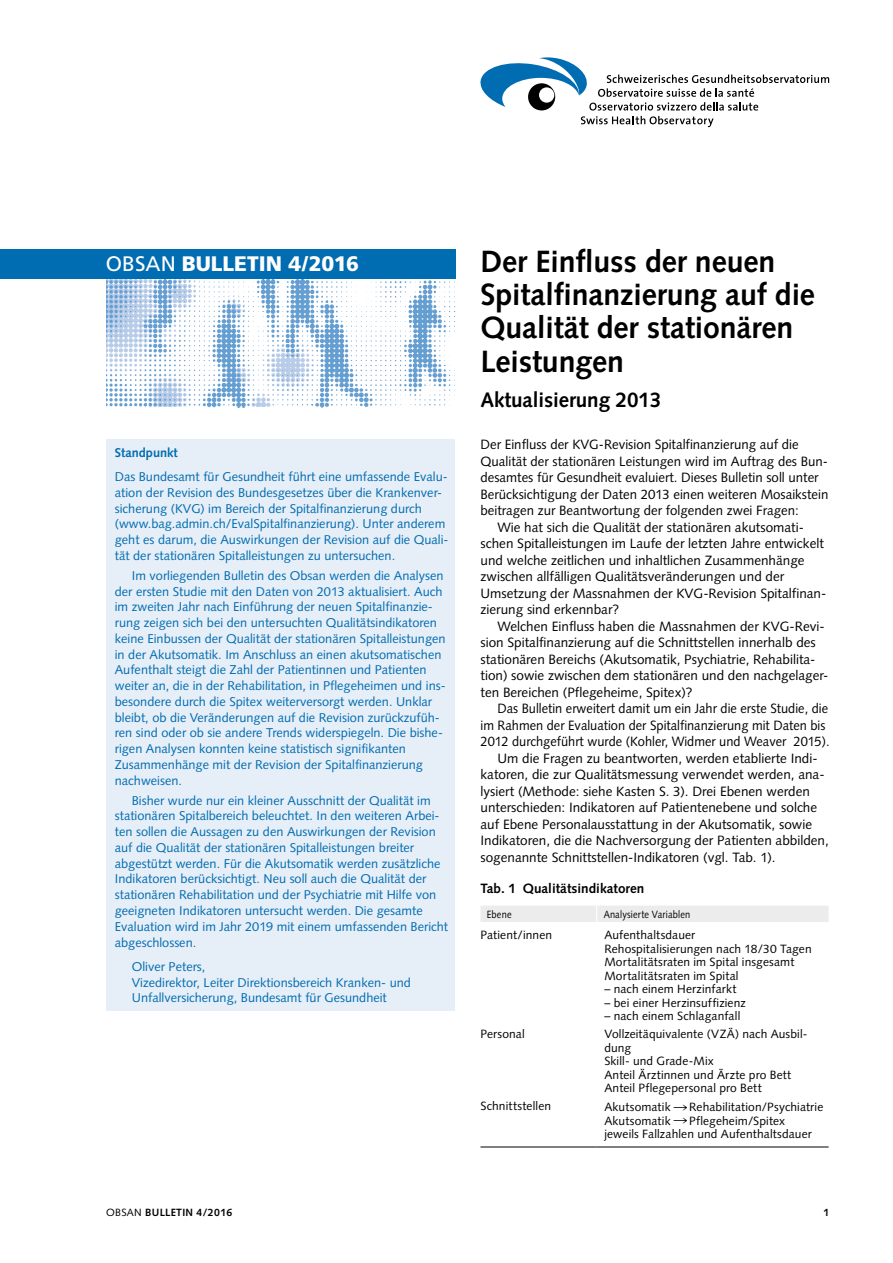
<style>
.page{position:relative;width:893px;height:1263px;background:#fff}
.page>*{position:absolute;margin:0;border:0;box-sizing:border-box;transform-origin:0 0}
.Titel__Kapitel{font:700 30.75px/33.3px "Syntax LT Std";letter-spacing:-.005em;color:#000}
.t1{font:900 21px "Frutiger LT Std";color:#fff}
.Titel__Kapitel-2{font:700 21px "Syntax LT Std";letter-spacing:-.005em;color:#000}
.Grundtext_DE{font:13.5px/16.5px "Syntax LT Std";color:#000}
.Grundtext_nach_Titel{font:13.5px/16.5px "Syntax LT Std";color:#000}
.Grundtext_DE-2{font:13.5px/16.5px "Syntax LT Std";color:#000;scale:.95 1}
.TAB__Titel{font:700 13.5px "Syntax LT Std";color:#000}
.Blau_Grundtext_Einzu{font:12.75px/15.8px "Syntax LT Std";color:#006cb1}
.Blau_Grundtext_nach{font:12.75px/15.8px "Syntax LT Std";color:#006cb1}
.Blau_Titel_Kasten_DT{font:700 12.75px "Syntax LT Std";color:#006cb1}
.TAB_Grundschrift{font:12px/13.5px "Syntax LT Std";letter-spacing:.01em;color:#000}
.TAB_Kopf{font:10.5px "Syntax LT Std";letter-spacing:.015em;color:#000;scale:.88 1}
.t2{font:700 10.5px "Syntax LT Std";letter-spacing:.025em;color:#000}
.s1{font-weight:400}
</style>
<div class="page">
<img style="left:106px;top:279px;width:349px;height:128px">
<div style="left:0;top:249px;width:455px;height:30px;background:#006cb1"></div>
<svg style="left:480px;top:57px;width:349px;height:70px"></svg>
<div style="left:106px;top:439px;width:349px;height:572px;background:#e6eef7"></div>
<hr style="left:480px;top:1146px;width:117px;height:1px;background:#000">
<hr style="left:597px;top:1146px;width:232px;height:1px;background:#000">
<div style="left:481px;top:906px;width:348px;height:16px;background:#ececec"></div>
<p class="t1" style="left:106px;top:251px;width:255px"><span class="s1">OBSAN</span> BULLETIN 4/2016</p>
<p class="Blau_Titel_Kasten_DT" style="left:115px;top:445px;width:65px">Standpunkt</p>
<p class="Blau_Grundtext_nach" style="left:115px;top:469px;width:335px">Das Bundesamt für Gesundheit führt eine umfassende Evalu&shy;ation der Revision des Bundesgesetzes über die Krankenver&shy;sicherung (KVG) im Bereich der Spitalfinanzierung durch (www.bag.admin.ch/EvalSpitalfinanzierung). Unter anderem geht es darum, die Auswirkungen der Revision auf die Quali&shy;tät der stationären Spitalleistungen zu untersuchen.</p>
<p class="Blau_Grundtext_Einzu" style="left:115px;top:568px;width:332px;text-indent:17px">Im vorliegenden Bulletin des Obsan werden die Analysen der ersten Studie mit den Daten von 2013 aktualisiert. Auch im zweiten Jahr nach Einführung der neuen Spitalfinanzie&shy;rung zeigen sich bei den untersuchten Qualitätsindikatoren keine Einbussen der Qualität der stationären Spitalleistungen in der Akutsomatik. Im Anschluss an einen akutsomatischen Aufenthalt steigt die Zahl der Patientinnen und Patienten weiter an, die in der Rehabilitation, in Pflegeheimen und ins&shy;besondere durch die Spitex weiterversorgt werden. Unklar bleibt, ob die Veränderungen auf die Revision zurückzufüh&shy;ren sind oder ob sie andere Trends widerspiegeln. Die bishe&shy;rigen Analysen konnten keine statistisch signifikanten Zusammenhänge mit der Revision der Spitalfinanzierung nachweisen.</p>
<p class="Blau_Grundtext_Einzu" style="left:115px;top:792px;width:335px;text-indent:17px">Bisher wurde nur ein kleiner Ausschnitt der Qualität im stationären Spitalbereich beleuchtet. In den weiteren Arbei&shy;ten sollen die Aussagen zu den Auswirkungen der Revision auf die Qualität der stationären Spitalleistungen breiter abgestützt werden. Für die Akutsomatik werden zusätzliche Indikatoren berücksichtigt. Neu soll auch die Qualität der stationären Rehabilitation und der Psychiatrie mit Hilfe von geeigneten Indikatoren untersucht werden. Die gesamte Evaluation wird im Jahr 2019 mit einem umfassenden Bericht abgeschlossen.</p>
<p class="Blau_Grundtext_Einzu" style="left:132px;top:958px;width:281px">Oliver Peters,<br>Vizedirektor, Leiter Direktionsbereich Kranken- und<br>Unfallversicherung, Bundesamt für Gesundheit</p>
<p class="Titel__Kapitel" style="left:480px;top:245px;width:336px">Der Einfluss der neuen<br>Spitalfinanzierung auf die<br>Qualität der stationären<br>Leistungen</p>
<p class="Titel__Kapitel-2" style="left:480px;top:388px;width:182px">Aktualisierung 2013</p>
<p class="Grundtext_nach_Titel" style="left:480px;top:436px;width:349px">Der Einfluss der KVG-Revision Spitalfinanzierung auf die Qualität der stationären Leistungen wird im Auftrag des Bun&shy;desamtes für Gesundheit evaluiert. Dieses Bulletin soll unter Berücksichtigung der Daten 2013 einen weiteren Mosaikstein beitragen zur Beantwortung der folgenden zwei Fragen:</p>
<p class="Grundtext_DE" style="left:480px;top:519px;width:347px;text-indent:17px">Wie hat sich die Qualität der stationären akutsomati&shy;schen Spitalleistungen im Laufe der letzten Jahre entwickelt und welche zeitlichen und inhaltlichen Zusammenhänge zwischen allfälligen Qualitätsveränderungen und der Umsetzung der Massnahmen der KVG-Revision Spitalfinan&shy;zierung sind erkennbar?</p>
<p class="Grundtext_DE" style="left:480px;top:618px;width:349px;text-indent:17px">Welchen Einfluss haben die Massnahmen der KVG-Revi&shy;sion Spitalfinanzierung auf die Schnittstellen innerhalb des stationären Bereichs (Akutsomatik, Psychiatrie, Rehabilita&shy;tion) sowie zwischen dem stationären und den nachgelager&shy;ten Bereichen (Pflegeheime, Spitex)?</p>
<p class="Grundtext_DE-2" style="left:480px;top:700px;width:369px;text-indent:17px">Das Bulletin erweitert damit um ein Jahr die erste Studie, die im Rahmen der Evaluation der Spitalfinanzierung mit Daten bis<br>2012 durchgeführt wurde (Kohler, Widmer und Weaver 2015).</p>
<p class="Grundtext_DE" style="left:480px;top:750px;width:350px;text-indent:17px">Um die Fragen zu beantworten, werden etablierte Indi&shy;katoren, die zur Qualitätsmessung verwendet werden, ana&shy;lysiert (Methode: siehe Kasten S. 3). Drei Ebenen werden unterschieden: Indikatoren auf Patientenebene und solche auf Ebene Personalausstattung in der Akutsomatik, sowie Indikatoren, die die Nachversorgung der Patienten abbilden, sogenannte Schnittstellen-Indikatoren (vgl. Tab. 1).</p>
<p class="TAB__Titel" style="left:480px;top:881px;width:165px">Tab. 1 Qualitätsindikatoren</p>
<p class="TAB_Kopf" style="left:487px;top:908px;width:30px">Ebene</p>
<p class="TAB_Kopf" style="left:604px;top:908px;width:100px">Analysierte Variablen</p>
<p class="TAB_Grundschrift" style="left:480px;top:929px;width:73px">Patient/innen</p>
<p class="TAB_Grundschrift" style="left:604px;top:929px;width:92px">Aufenthaltsdauer</p>
<p class="TAB_Grundschrift" style="left:604px;top:942px;width:209px">Rehospitalisierungen nach 18/30 Tagen</p>
<p class="TAB_Grundschrift" style="left:604px;top:956px;width:191px">Mortalitätsraten im Spital insgesamt</p>
<p class="TAB_Grundschrift" style="left:604px;top:969px;width:136px">Mortalitätsraten im Spital</p>
<p class="TAB_Grundschrift" style="left:604px;top:983px;width:134px">– nach einem Herzinfarkt</p>
<p class="TAB_Grundschrift" style="left:604px;top:996px;width:143px">– bei einer Herzinsuffizienz</p>
<p class="TAB_Grundschrift" style="left:604px;top:1010px;width:137px">– nach einem Schlaganfall</p>
<p class="TAB_Grundschrift" style="left:480px;top:1027px;width:46px">Personal</p>
<p class="TAB_Grundschrift" style="left:604px;top:1027px;width:205px">Vollzeitäquivalente (VZÄ) nach Ausbil&shy;dung</p>
<p class="TAB_Grundschrift" style="left:604px;top:1054px;width:111px">Skill- und Grade-Mix</p>
<p class="TAB_Grundschrift" style="left:604px;top:1068px;width:188px">Anteil Ärztinnen und Ärzte pro Bett</p>
<p class="TAB_Grundschrift" style="left:604px;top:1081px;width:159px">Anteil Pflegepersonal pro Bett</p>
<p class="TAB_Grundschrift" style="left:480px;top:1099px;width:72px">Schnittstellen</p>
<p class="TAB_Grundschrift" style="left:604px;top:1100px;width:68px">Akutsomatik</p>
<p class="TAB_Grundschrift" style="left:689px;top:1100px;width:136px">Rehabilitation/Psychiatrie</p>
<p class="TAB_Grundschrift" style="left:604px;top:1114px;width:68px">Akutsomatik</p>
<p class="TAB_Grundschrift" style="left:689px;top:1114px;width:98px">Pflegeheim/Spitex</p>
<p class="TAB_Grundschrift" style="left:604px;top:1127px;width:209px">jeweils Fallzahlen und Aufenthaltsdauer</p>
<p class="t2" style="left:106px;top:1206px;width:128px"><span class="s1">OBSAN</span> BULLETIN 4/2016</p>
<p class="t2" style="left:823px;top:1206px;width:7px">1</p>
</div>
